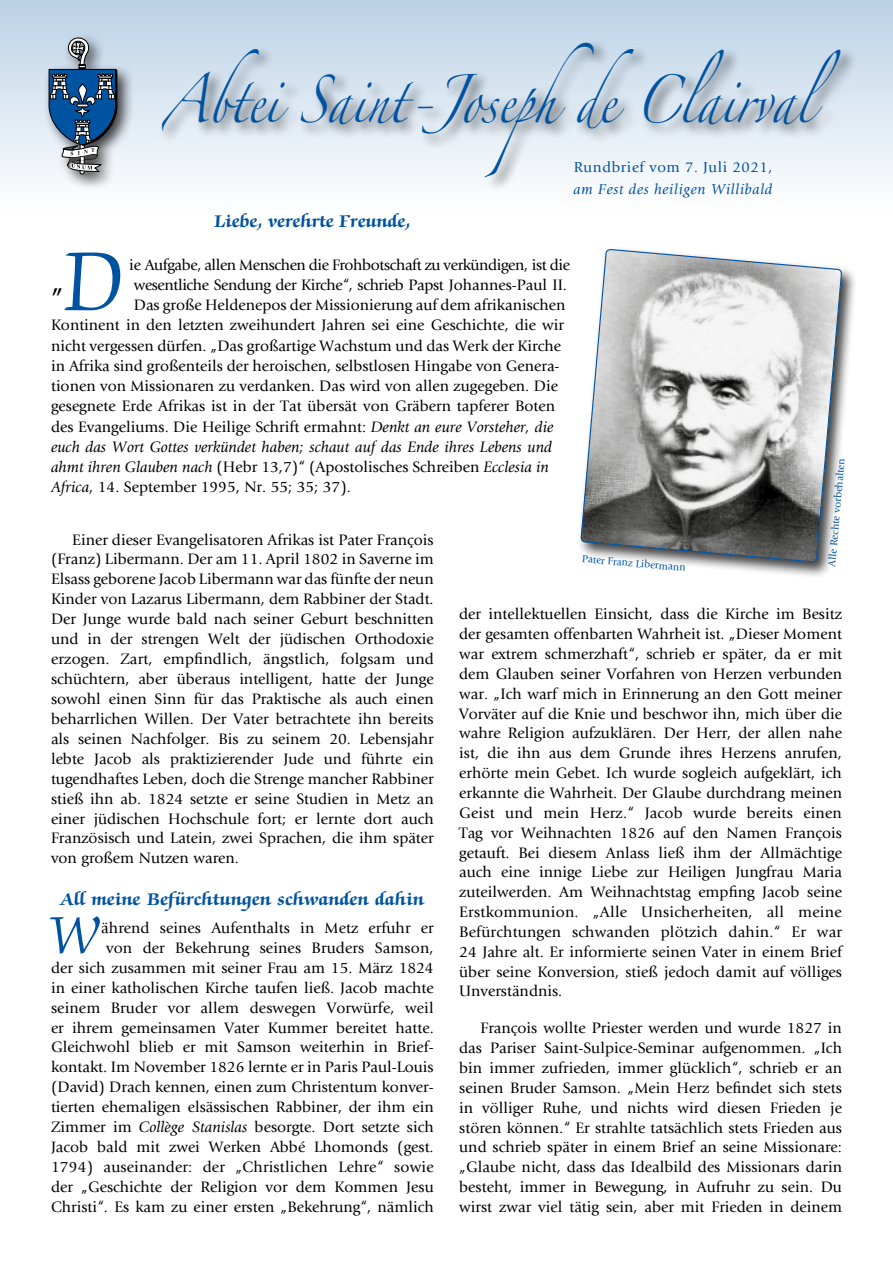
<style>
.page{position:relative;width:893px;height:1263px;background:#fff}
.page>*{position:absolute;margin:0;border:0;box-sizing:border-box;transform-origin:0 0}
.t1{font:96.9px "Zapf Chancery Std";color:#0053a1;scale:.91 1}
.t2{font:60px "Zapf Chancery Std";color:#0053a1;scale:.91 1}
.t3{font:43.2px "Zapfino";color:#0053a1;scale:.79 1}
.t4{font:30.15px "Giovanni";color:#000}
.t5{font:700 19.5px "Zapf Chancery Std";letter-spacing:.015em;color:#0053a1}
.t6{font:15.75px/20px "Giovanni";color:#000;text-align:justify}
.t7{font:15.75px "Giovanni";letter-spacing:-.025em;color:#000}
.t8{font:italic 15.75px "Giovanni";color:#000}
.t9{font:italic 15px "Giovanni";letter-spacing:.045em;color:#0053a1}
.t10{font:15px "Giovanni";letter-spacing:.045em;color:#0053a1}
.t11{font:10.5px "Giovanni";color:#0053a1}
.s1{font-style:italic}
</style>
<div class="page">
<div style="left:0;top:0;width:893px;height:213px;background:linear-gradient(to bottom,#bbd1e6,#fff)"></div>
<div style="left:159px;top:39px;width:697px;height:154px;background:#000;opacity:.75"></div>
<div style="left:43px;top:33px;width:91px;height:158px;background:#000;opacity:.75"></div>
<svg style="left:49px;top:38px;width:68px;height:136px;background:#6885a1"></svg>
<div style="left:577px;top:245px;width:281px;height:333px;background:#000;opacity:.75"></div>
<svg style="left:580px;top:248px;width:263px;height:315px"></svg>
<h3 class="t3" style="left:163px;top:82px;width:859px">Abtei Saint-Josephde Clairval</h3>
<p class="t10" style="left:574px;top:158px;width:200px">Rundbrief vom 7. Juli 2021,</p>
<p class="t9" style="left:573px;top:181px;width:201px">am Fest des heiligen Willibald</p>
<p class="t5" style="left:214px;top:211px;width:198px">Liebe, verehrte Freunde,</p>
<h1 class="t1" style="left:64px;top:231px;width:66px">D</h1>
<p class="t7" style="left:129px;top:256px;width:443px">ie Aufgabe, allen Menschen die Frohbotschaft zu verkündigen, ist die</p>
<p class="t7" style="left:134px;top:276px;width:435px">wesentliche Sendung der Kirche“, schrieb Papst Johannes-Paul II.</p>
<p class="t6" style="left:134px;top:295px;width:433px">Das große Heldenepos der Missionierung auf dem afrikanischen</p>
<p class="t6" style="left:51px;top:315px;width:515px">Kontinent in den letzten zweihundert Jahren sei eine Geschichte, die wir</p>
<p class="t6" style="left:51px;top:336px;width:512px">nicht vergessen dürfen. „Das großartige Wachstum und das Werk der Kirche</p>
<p class="t6" style="left:51px;top:356px;width:510px">in Afrika sind großenteils der heroischen, selbstlosen Hingabe von Genera-</p>
<p class="t6" style="left:51px;top:376px;width:509px">tionen von Missionaren zu verdanken. Das wird von allen zugegeben. Die</p>
<p class="t6" style="left:51px;top:396px;width:506px">gesegnete Erde Afrikas ist in der Tat übersät von Gräbern tapferer Boten</p>
<p class="t6" style="left:51px;top:417px;width:504px">des Evangeliums. Die Heilige Schrift ermahnt: <span class="s1">Denkt an eure Vorsteher, die</span></p>
<p class="t8" style="left:51px;top:438px;width:502px">euch das Wort Gottes verkündet haben; schaut auf das Ende ihres Lebens und</p>
<p class="t6" style="left:51px;top:457px;width:499px"><span class="s1">ahmt ihren Glauben nach</span> (Hebr 13,7)“ (Apostolisches Schreiben <span class="s1">Ecclesia in</span></p>
<p class="t6" style="left:51px;top:477px;width:301px"><span class="s1">Africa</span>, 14. September 1995, Nr. 55; 35; 37).</p>
<h3 class="t4" style="left:51px;top:265px;width:15px">„</h3>
<p class="t11" style="left:826px;top:566px;width:110px;rotate:-85deg">Alle Rechte vorbehalten</p>
<p class="t6" style="left:51px;top:530px;width:384px;text-indent:21px">Einer dieser Evangelisatoren Afrikas ist Pater François (Franz) Libermann. Der am 11. April 1802 in Saverne im Elsass geborene Jacob Libermann war das fünfte der neun Kinder von Lazarus Libermann, dem Rabbiner der Stadt.<br>Der Junge wurde bald nach seiner Geburt beschnitten und in der strengen Welt der jüdischen Orthodoxie erzogen. Zart, empfindlich, ängstlich, folgsam und schüchtern, aber überaus intelligent, hatte der Junge sowohl einen Sinn für das Praktische als auch einen beharrlichen Willen. Der Vater betrachtete ihn bereits als seinen Nachfolger. Bis zu seinem 20. Lebensjahr lebte Jacob als praktizierender Jude und führte ein tugendhaftes Leben, doch die Strenge mancher Rabbiner stieß ihn ab. 1824 setzte er seine Studien in Metz an einer jüdischen Hochschule fort; er lernte dort auch Französisch und Latein, zwei Sprachen, die ihm später von großem Nutzen waren.</p>
<p class="t5" style="left:61px;top:889px;width:365px">All meine Befürchtungen schwanden dahin</p>
<h2 class="t2" style="left:51px;top:904px;width:55px">W</h2>
<p class="t11" style="left:582px;top:552px;width:105px;rotate:5deg">Pater Franz Libermann</p>
<p class="t6" style="left:459px;top:604px;width:384px">der intellektuellen Einsicht, dass die Kirche im Besitz der gesamten offenbarten Wahrheit ist. „Dieser Moment war extrem schmerzhaft“, schrieb er später, da er mit dem Glauben seiner Vorfahren von Herzen verbunden war. „Ich warf mich in Erinnerung an den Gott meiner Vorväter auf die Knie und beschwor ihn, mich über die wahre Religion aufzuklären. Der Herr, der allen nahe ist, die ihn aus dem Grunde ihres Herzens anrufen, erhörte mein Gebet. Ich wurde sogleich aufgeklärt, ich erkannte die Wahrheit. Der Glaube durchdrang meinen Geist und mein Herz.“ Jacob wurde bereits einen Tag vor Weihnachten 1826 auf den Namen François getauft. Bei diesem Anlass ließ ihm der Allmächtige auch eine innige Liebe zur Heiligen Jungfrau Maria zuteilwerden. Am Weihnachtstag empfing Jacob seine Erstkommunion. „Alle Unsicherheiten, all meine Befürchtungen schwanden plötzich dahin.“ Er war 24 Jahre alt. Er informierte seinen Vater in einem Brief über seine Konversion, stieß jedoch damit auf völliges Unverständnis.</p>
<p class="t6" style="left:459px;top:1018px;width:384px;text-indent:21px">François wollte Priester werden und wurde 1827 in das Pariser Saint-Sulpice-Seminar aufgenommen. „Ich bin immer zufrieden, immer glücklich“, schrieb er an seinen Bruder Samson. „Mein Herz befindet sich stets in völliger Ruhe, und nichts wird diesen Frieden je stören können.“ Er strahlte tatsächlich stets Frieden aus und schrieb später in einem Brief an seine Missionare: „Glaube nicht, dass das Idealbild des Missionars darin besteht, immer in Bewegung, in Aufruhr zu sein. Du wirst zwar viel tätig sein, aber mit Frieden in deinem</p>
<p class="t6" style="left:51px;top:918px;width:384px;text-align:right">ährend seines Aufenthalts in Metz erfuhr er<br>von der Bekehrung seines Bruders Samson,<br>der sich zusammen mit seiner Frau am 15. März 1824 in einer katholischen Kirche taufen ließ. Jacob machte seinem Bruder vor allem deswegen Vorwürfe, weil er ihrem gemeinsamen Vater Kummer bereitet hatte.<br>Gleichwohl blieb er mit Samson weiterhin in Brief&shy;kontakt. Im November 1826 lernte er in Paris Paul-Louis (David) Drach kennen, einen zum Christentum konver&shy;tierten ehemaligen elsässischen Rabbiner, der ihm ein Zimmer im <span class="s1">Collège Stanislas</span> besorgte. Dort setzte sich Jacob bald mit zwei Werken Abbé Lhomonds (gest.<br>1794) auseinander: der „Christlichen Lehre“ sowie der „Geschichte der Religion vor dem Kommen Jesu Christi“<span class="s1">.</span> Es kam zu einer ersten „Bekehrung“, nämlich</p>
</div>
